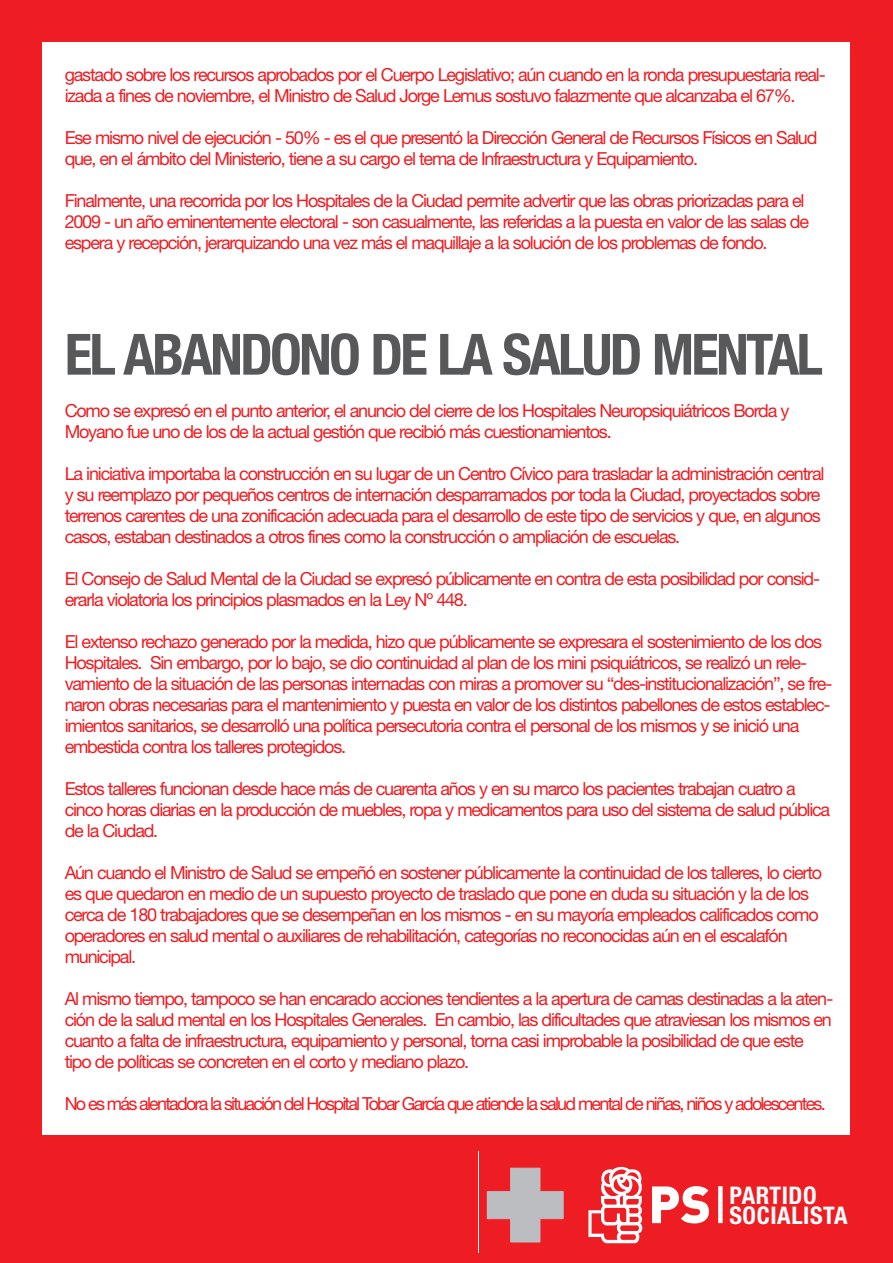
<style>
.page{position:relative;width:893px;height:1263px;background:#ee1d23}
.page>*{position:absolute;margin:0;border:0;box-sizing:border-box;transform-origin:0 0}
.t1{font:700 condensed 57px "Helvetica Neue";letter-spacing:-.05em;color:#57585a}
.t2{font:700 condensed 24.3px/19.4px "Helvetica Neue";letter-spacing:.025em;color:#fff}
.t3{font:18px/21px "Helvetica Neue";letter-spacing:-.065em;color:#ee1d23}
.t4{font:18px "Helvetica Neue";letter-spacing:-.1em;color:#ee1d23}
.s1{font-family:"DIN";font-weight:900;font-stretch:normal;font-size:51.6px}
</style>
<div class="page">
<div style="left:43px;top:43px;width:807px;height:1092px;background:#fff"></div>
<hr style="left:719px;top:1186px;width:2px;height:37px;background:#fff">
<svg style="left:588px;top:1167px;width:54px;height:76px"></svg>
<svg style="left:486px;top:1167px;width:78px;height:76px"></svg>
<p class="t3" style="left:65px;top:64px;width:762px">gastado sobre los recursos aprobados por el Cuerpo Legislativo; aún cuando en la ronda presupuestaria real&shy;izada a fines de noviembre, el Ministro de Salud Jorge Lemus sostuvo falazmente que alcanzaba el 67%.</p>
<p class="t3" style="left:65px;top:127px;width:754px">Ese mismo nivel de ejecución - 50% - es el que presentó la Dirección General de Recursos Físicos en Salud que, en el ámbito del Ministerio, tiene a su cargo el tema de Infraestructura y Equipamiento.</p>
<p class="t3" style="left:65px;top:190px;width:746px">Finalmente, una recorrida por los Hospitales de la Ciudad permite advertir que las obras priorizadas para el<br>2009 - un año eminentemente electoral - son casualmente, las referidas a la puesta en valor de las salas de espera y recepción, jerarquizando una vez más el maquillaje a la solución de los problemas de fondo.</p>
<h1 class="t1" style="left:65px;top:320px;width:760px">EL ABANDONO DE LA SALUD MENTAL</h1>
<p class="t3" style="left:65px;top:399px;width:726px">Como se expresó en el punto anterior, el anuncio del cierre de los Hospitales Neuropsiquiátricos Borda y<br>Moyano fue uno de los de la actual gestión que recibió más cuestionamientos.</p>
<p class="t3" style="left:65px;top:462px;width:761px">La iniciativa importaba la construcción en su lugar de un Centro Cívico para trasladar la administración central y su reemplazo por pequeños centros de internación desparramados por toda la Ciudad, proyectados sobre terrenos carentes de una zonificación adecuada para el desarrollo de este tipo de servicios y que, en algunos casos, estaban destinados a otros fines como la construcción o ampliación de escuelas.</p>
<p class="t3" style="left:65px;top:567px;width:757px">El Consejo de Salud Mental de la Ciudad se expresó públicamente en contra de esta posibilidad por consid&shy;erarla violatoria los principios plasmados en la Ley Nº 448.</p>
<p class="t3" style="left:65px;top:630px;width:769px">El extenso rechazo generado por la medida, hizo que públicamente se expresara el sostenimiento de los dos Hospitales. Sin embargo, por lo bajo, se dio continuidad al plan de los mini psiquiátricos, se realizó un rele&shy;vamiento de la situación de las personas internadas con miras a promover su “des-institucionalización”, se fre&shy;naron obras necesarias para el mantenimiento y puesta en valor de los distintos pabellones de estos establec&shy;imientos sanitarios, se desarrolló una política persecutoria contra el personal de los mismos y se inició una embestida contra los talleres protegidos.</p>
<p class="t3" style="left:65px;top:777px;width:767px">Estos talleres funcionan desde hace más de cuarenta años y en su marco los pacientes trabajan cuatro a cinco horas diarias en la producción de muebles, ropa y medicamentos para uso del sistema de salud pública de la Ciudad.</p>
<p class="t3" style="left:65px;top:861px;width:759px">Aún cuando el Ministro de Salud se empeñó en sostener públicamente la continuidad de los talleres, lo cierto es que quedaron en medio de un supuesto proyecto de traslado que pone en duda su situación y la de los cerca de 180 trabajadores que se desempeñan en los mismos - en su mayoría empleados calificados como operadores en salud mental o auxiliares de rehabilitación, categorías no reconocidas aún en el escalafón municipal.</p>
<p class="t3" style="left:65px;top:987px;width:770px">Al mismo tiempo, tampoco se han encarado acciones tendientes a la apertura de camas destinadas a la aten&shy;ción de la salud mental en los Hospitales Generales. En cambio, las dificultades que atraviesan los mismos en cuanto a falta de infraestructura, equipamiento y personal, torna casi improbable la posibilidad de que este tipo de políticas se concreten en el corto y mediano plazo.</p>
<p class="t4" style="left:65px;top:1092px;width:762px">No es más alentadora la situación del Hospital Tobar García que atiende la salud mental de niñas, niños y adolescentes.</p>
<h2 class="t2" style="left:729px;top:1185px;width:120px;text-indent:-81px"><span class="s1">PS</span> PART DO<br>SOC AL STA</h2>
</div>
